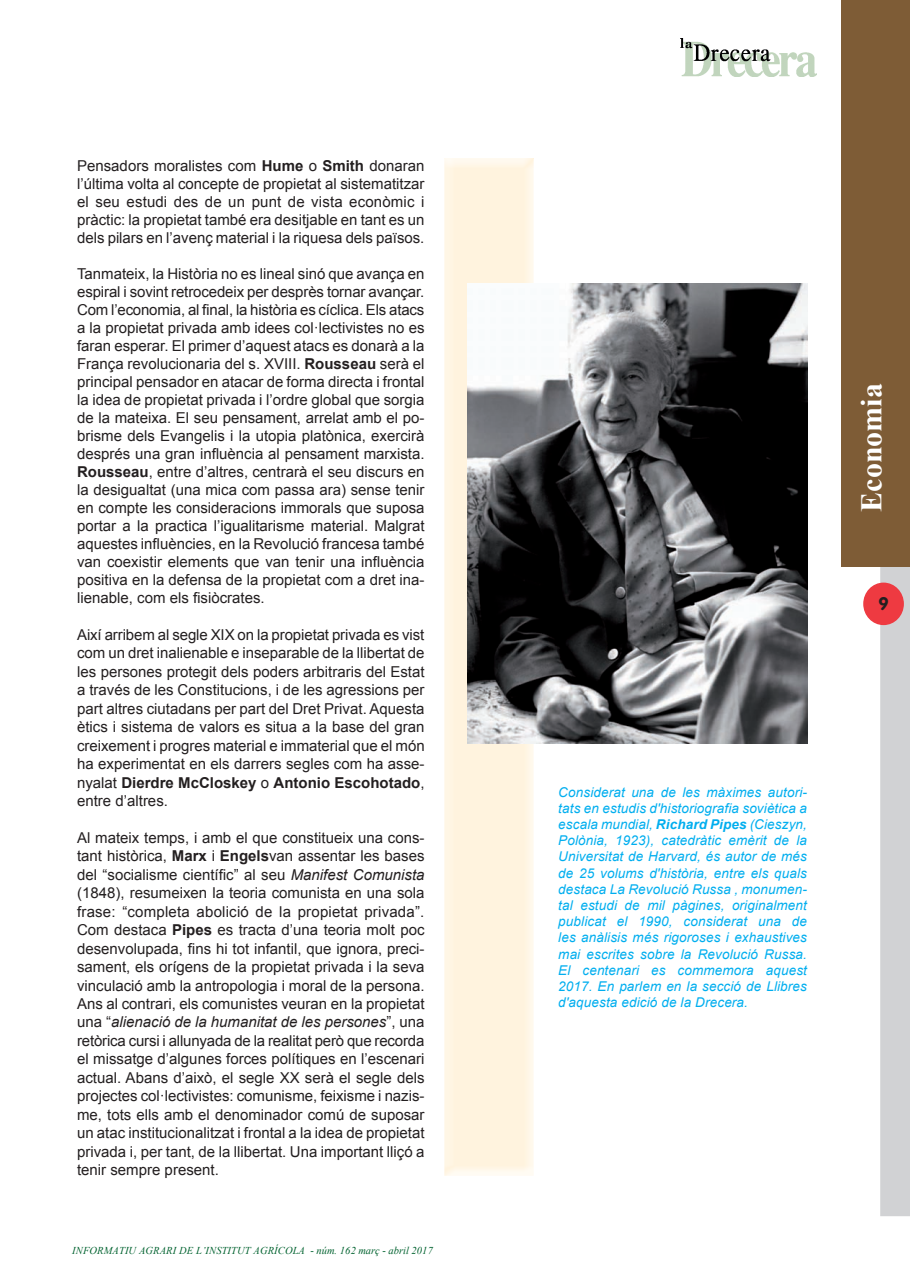
<style>
.page{position:relative;width:910px;height:1280px;background:#fff}
.page>*{position:absolute;margin:0;border:0;box-sizing:border-box;transform-origin:0 0}
.t1{font:700 30px "Times New Roman";color:#fff}
.t2{font:700 18px "VAG Rounded";color:#231f20}
.t3{font:15px/18.5px "Arial";color:#231f20;text-align:justify}
.t4{font:italic 13.5px/16.2px "Arial";letter-spacing:.01em;color:#00aeef;text-align:justify}
.t5{font:italic 10.5px "Times New Roman";letter-spacing:.01em;color:#00622f}
.s1{font-weight:700}
.s2{font-style:italic}
</style>
<div class="page">
<div style="left:882px;top:1px;width:26px;height:1214px;background:#d1d2d4"></div>
<div style="left:880px;top:0;width:30px;height:1216px;border:3px solid #d1d2d4"></div>
<div style="left:864px;top:583px;width:39px;height:41px;background:#ee3a41;border-radius:50%"></div>
<div style="left:863px;top:583px;width:41px;height:42px;border:2px solid #ee3a41;border-radius:50%"></div>
<img style="left:680px;top:38px;width:136px;height:39px">
<div style="left:841px;top:0;width:69px;height:566px;background:#7e5c36"></div>
<img style="left:444px;top:158px;width:90px;height:1018px">
<img style="left:468px;top:283px;width:340px;height:460px">
<p class="t3" style="left:77px;top:157px;width:349px;line-height:18px">Pensadors moralistes com <span class="s1">Hume</span> o <span class="s1">Smith</span> donaran l’última volta al concepte de propietat al sistematitzar el seu estudi des de un punt de vista econòmic i pràctic: la propietat també era desitjable en tant es un dels pilars en l’avenç material i la riquesa dels països.</p>
<p class="t3" style="left:77px;top:265px;width:349px;line-height:18px">Tanmateix, la Història no es lineal sinó que avança en espiral i sovint retrocedeix per desprès tornar avançar.<br>Com l’economia, al final, la història es cíclica. Els atacs a la propietat privada amb idees col·lectivistes no es faran esperar. El primer d’aquest atacs es donarà a la França revolucionaria del s. XVIII. <span class="s1">Rousseau</span> serà el principal pensador en atacar de forma directa i frontal la idea de propietat privada i l’ordre global que sorgia de la mateixa. El seu pensament, arrelat amb el po&shy;brisme dels Evangelis i la utopia platònica, exercirà després una gran influència al pensament marxista.<br><span class="s1">Rousseau</span>, entre d’altres, centrarà el seu discurs en la desigualtat (una mica com passa ara) sense tenir en compte les consideracions immorals que suposa portar a la practica l’igualitarisme material. Malgrat aquestes influències, en la Revolució francesa també van coexistir elements que van tenir una influència positiva en la defensa de la propietat com a dret ina&shy;lienable, com els fisiòcrates.</p>
<p class="t3" style="left:77px;top:626px;width:349px">Així arribem al segle XIX on la propietat privada es vist com un dret inalienable e inseparable de la llibertat de les persones protegit dels poders arbitraris del Estat a través de les Constitucions, i de les agressions per part altres ciutadans per part del Dret Privat. Aquesta ètics i sistema de valors es situa a la base del gran creixement i progres material e immaterial que el món ha experimentat en els darrers segles com ha asse&shy;nyalat <span class="s1">Dierdre McCloskey</span> o <span class="s1">Antonio Escohotado</span>, entre d’altres.</p>
<p class="t3" style="left:77px;top:828px;width:349px">Al mateix temps, i amb el que constitueix una cons&shy;tant històrica, <span class="s1">Marx</span> i <span class="s1">Engels</span>van assentar les bases del “socialisme científic” al seu <span class="s2">Manifest Comunista </span>(1848), resumeixen la teoria comunista en una sola frase: “completa abolició de la propietat privada”.<br>Com destaca <span class="s1">Pipes</span> es tracta d’una teoria molt poc desenvolupada, fins hi tot infantil, que ignora, preci&shy;sament, els orígens de la propietat privada i la seva vinculació amb la antropologia i moral de la persona.<br>Ans al contrari, els comunistes veuran en la propietat una “<span class="s2">alienació de la humanitat de les persones</span>”, una retòrica cursi i allunyada de la realitat però que recorda el missatge d’algunes forces polítiques en l’escenari actual. Abans d’això, el segle XX serà el segle dels projectes col·lectivistes: comunisme, feixisme i nazis&shy;me, tots ells amb el denominador comú de suposar un atac institucionalitzat i frontal a la idea de propietat privada i, per tant, de la llibertat. Una important lliçó a tenir sempre present.</p>
<p class="t5" style="left:72px;top:1244px;width:362px">INFORMATIU AGRARI DE L’INSTITUT AGRÍCOLA - núm. 162 març - abril 2017</p>
<h1 class="t1" style="left:851px;top:512px;width:130px;rotate:-90deg">Economia</h1>
<p class="t2" style="left:878px;top:593px;width:12px">9</p>
<p class="t4" style="left:558px;top:784px;width:250px">Considerat una de les màximes autori&shy;tats en estudis d'historiografia soviètica a escala mundial, <span class="s1">Richard Pipes</span> (Cieszyn, Polònia, 1923), catedràtic emèrit de la Universitat de Harvard, és autor de més de 25 volums d'història, entre els quals destaca La Revolució Russa , monumen&shy;tal estudi de mil pàgines, originalment publicat el 1990, considerat una de les anàlisis més rigoroses i exhaustives mai escrites sobre la Revolució Russa.<br>El centenari es commemora aquest 2017. En parlem en la secció de Llibres d'aquesta edició de la Drecera.</p>
</div>
